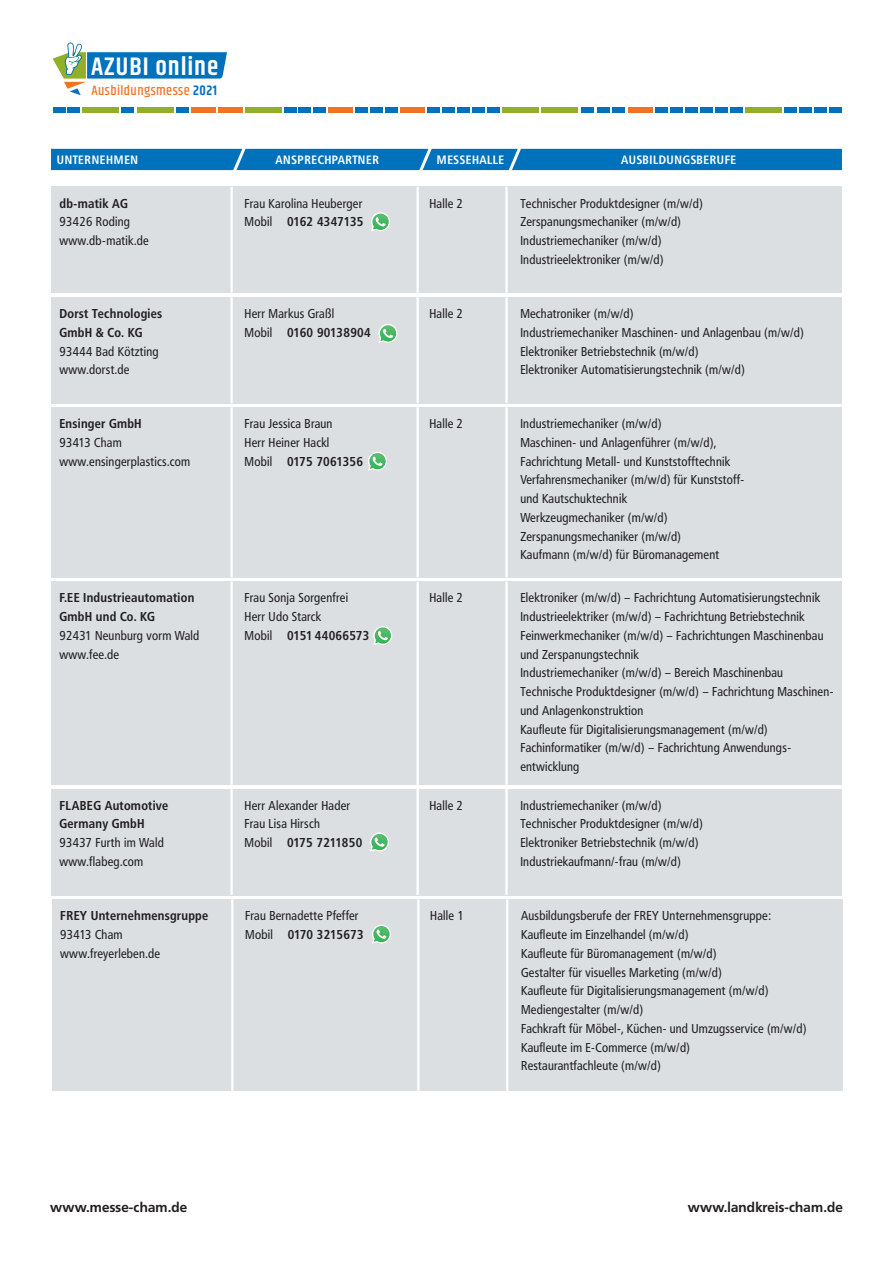
<style>
.page{position:relative;width:893px;height:1263px;background:#fff}
.page>*{position:absolute;margin:0;border:0;box-sizing:border-box;transform-origin:0 0}
.t1{font:600 25.5px "Khand";letter-spacing:.035em;color:#fff}
.t2{font:500 13.8px "Khand";letter-spacing:.03em;color:#f47321}
.t3{font:700 13.5px "Frutiger BQ";letter-spacing:.015em;color:#231f20}
.t4{font:12.75px/18.8px "Frutiger Condensed BQ";letter-spacing:.02em;color:#231f20}
.t5{font:700 12.75px/18.8px "Frutiger Condensed BQ";letter-spacing:.02em;color:#231f20}
.t6{font:700 12px "Frutiger Condensed BQ";letter-spacing:.05em;color:#fff}
.s1{font-weight:600;color:#0071bb}
.s2{font-weight:700}
</style>
<div class="page">
<svg style="left:53px;top:43px;width:175px;height:52px"></svg>
<div style="left:53px;top:107px;width:12px;height:6px;background:#0071bb"></div>
<div style="left:68px;top:107px;width:12px;height:6px;background:#0071bb"></div>
<div style="left:176px;top:107px;width:12px;height:6px;background:#0071bb"></div>
<div style="left:284px;top:107px;width:12px;height:6px;background:#0071bb"></div>
<div style="left:299px;top:107px;width:12px;height:6px;background:#0071bb"></div>
<div style="left:355px;top:107px;width:13px;height:6px;background:#0071bb"></div>
<div style="left:370px;top:107px;width:12px;height:6px;background:#0071bb"></div>
<div style="left:427px;top:107px;width:12px;height:6px;background:#0071bb"></div>
<div style="left:83px;top:107px;width:36px;height:6px;background:#92af2a"></div>
<div style="left:122px;top:107px;width:12px;height:6px;background:#0071bb"></div>
<div style="left:137px;top:107px;width:36px;height:6px;background:#92af2a"></div>
<div style="left:191px;top:107px;width:24px;height:6px;background:#f47321"></div>
<div style="left:218px;top:107px;width:24px;height:6px;background:#f47321"></div>
<div style="left:245px;top:107px;width:36px;height:6px;background:#92af2a"></div>
<div style="left:313px;top:107px;width:13px;height:6px;background:#0071bb"></div>
<div style="left:329px;top:107px;width:24px;height:6px;background:#f47321"></div>
<div style="left:385px;top:107px;width:12px;height:6px;background:#0071bb"></div>
<div style="left:400px;top:107px;width:24px;height:6px;background:#f47321"></div>
<div style="left:442px;top:107px;width:12px;height:6px;background:#0071bb"></div>
<div style="left:457px;top:107px;width:12px;height:6px;background:#0071bb"></div>
<div style="left:472px;top:107px;width:12px;height:6px;background:#0071bb"></div>
<div style="left:487px;top:107px;width:13px;height:6px;background:#0071bb"></div>
<div style="left:502px;top:107px;width:37px;height:6px;background:#92af2a"></div>
<div style="left:541px;top:107px;width:37px;height:6px;background:#92af2a"></div>
<div style="left:582px;top:107px;width:12px;height:6px;background:#0071bb"></div>
<div style="left:597px;top:107px;width:12px;height:6px;background:#0071bb"></div>
<div style="left:612px;top:107px;width:12px;height:6px;background:#0071bb"></div>
<div style="left:628px;top:107px;width:24px;height:6px;background:#f47321"></div>
<div style="left:655px;top:107px;width:12px;height:6px;background:#0071bb"></div>
<div style="left:670px;top:107px;width:12px;height:6px;background:#0071bb"></div>
<div style="left:685px;top:107px;width:12px;height:6px;background:#0071bb"></div>
<div style="left:700px;top:107px;width:12px;height:6px;background:#0071bb"></div>
<div style="left:715px;top:107px;width:12px;height:6px;background:#0071bb"></div>
<div style="left:730px;top:107px;width:12px;height:6px;background:#0071bb"></div>
<div style="left:745px;top:107px;width:37px;height:6px;background:#92af2a"></div>
<div style="left:785px;top:107px;width:12px;height:6px;background:#0071bb"></div>
<div style="left:800px;top:107px;width:12px;height:6px;background:#0071bb"></div>
<div style="left:815px;top:107px;width:12px;height:6px;background:#0071bb"></div>
<div style="left:830px;top:107px;width:12px;height:6px;background:#0071bb"></div>
<div style="left:51px;top:149px;width:791px;height:21px;background:#0071bb"></div>
<div style="left:51px;top:789px;width:791px;height:106px;background:#dbdfe2"></div>
<hr style="left:230px;top:789px;width:3px;height:106px;background:#fff">
<hr style="left:416px;top:789px;width:3px;height:106px;background:#fff">
<hr style="left:505px;top:789px;width:3px;height:106px;background:#fff">
<svg style="left:370px;top:832px;width:19px;height:19px"></svg>
<div style="left:51px;top:407px;width:791px;height:170px;background:#dbdfe2"></div>
<hr style="left:230px;top:407px;width:3px;height:170px;background:#fff">
<hr style="left:416px;top:407px;width:3px;height:170px;background:#fff">
<hr style="left:505px;top:407px;width:3px;height:170px;background:#fff">
<svg style="left:368px;top:452px;width:19px;height:19px"></svg>
<div style="left:52px;top:899px;width:791px;height:192px;background:#dbdfe2"></div>
<hr style="left:231px;top:899px;width:2px;height:192px;background:#fff">
<hr style="left:417px;top:899px;width:2px;height:192px;background:#fff">
<hr style="left:506px;top:899px;width:2px;height:192px;background:#fff">
<svg style="left:372px;top:925px;width:19px;height:19px"></svg>
<div style="left:51px;top:582px;width:791px;height:203px;background:#dbdfe2"></div>
<hr style="left:230px;top:582px;width:3px;height:203px;background:#fff">
<hr style="left:416px;top:582px;width:3px;height:203px;background:#fff">
<hr style="left:505px;top:582px;width:3px;height:203px;background:#fff">
<svg style="left:373px;top:626px;width:19px;height:19px"></svg>
<div style="left:51px;top:297px;width:791px;height:107px;background:#dbdfe2"></div>
<hr style="left:230px;top:297px;width:3px;height:106px;background:#fff">
<hr style="left:416px;top:297px;width:3px;height:106px;background:#fff">
<hr style="left:505px;top:297px;width:3px;height:106px;background:#fff">
<svg style="left:378px;top:324px;width:19px;height:19px"></svg>
<div style="left:51px;top:187px;width:791px;height:106px;background:#dbdfe2"></div>
<hr style="left:230px;top:187px;width:3px;height:106px;background:#fff">
<hr style="left:416px;top:187px;width:3px;height:106px;background:#fff">
<hr style="left:505px;top:187px;width:3px;height:106px;background:#fff">
<svg style="left:371px;top:212px;width:19px;height:19px"></svg>
<h1 class="t1" style="left:91px;top:49px;width:128px">AZUBI online</h1>
<p class="t2" style="left:91px;top:82px;width:127px">Ausbildungsmesse <span class="s1">2021</span></p>
<p class="t6" style="left:57px;top:152px;width:83px">UNTERNEHMEN</p>
<p class="t6" style="left:275px;top:152px;width:105px">ANSPRECHPARTNER</p>
<p class="t6" style="left:437px;top:152px;width:69px">MESSEHALLE</p>
<p class="t6" style="left:621px;top:152px;width:117px">AUSBILDUNGSBERUFE</p>
<p class="t5" style="left:60px;top:194px;width:70px">db-matik AG</p>
<p class="t4" style="left:60px;top:212px;width:91px">93426 Roding www.db-matik.de</p>
<p class="t4" style="left:244px;top:194px;width:121px">Frau Karolina Heuberger<br>Mobil <span class="s2">0162 4347135</span></p>
<p class="t4" style="left:429px;top:194px;width:35px">Halle 2</p>
<p class="t4" style="left:520px;top:194px;width:184px">Technischer Produktdesigner (m/w/d)<br>Zerspanungsmechaniker (m/w/d)<br>Industriemechaniker (m/w/d)<br>Industrieelektroniker (m/w/d)</p>
<p class="t5" style="left:60px;top:304px;width:104px">Dorst Technologies<br>GmbH &amp; Co. KG</p>
<p class="t4" style="left:60px;top:342px;width:101px">93444 Bad Kötzting www.dorst.de</p>
<p class="t4" style="left:244px;top:304px;width:128px">Herr Markus Graßl<br>Mobil <span class="s2">0160 90138904</span></p>
<p class="t4" style="left:429px;top:304px;width:35px">Halle 2</p>
<p class="t4" style="left:520px;top:304px;width:285px">Mechatroniker (m/w/d)<br>Industriemechaniker Maschinen- und Anlagenbau (m/w/d)<br>Elektroniker Betriebstechnik (m/w/d)<br>Elektroniker Automatisierungstechnik (m/w/d)</p>
<p class="t5" style="left:60px;top:414px;width:84px">Ensinger GmbH</p>
<p class="t4" style="left:60px;top:433px;width:132px">93413 Cham www.ensingerplastics.com</p>
<p class="t4" style="left:244px;top:414px;width:120px">Frau Jessica Braun<br>Herr Heiner Hackl<br>Mobil <span class="s2">0175 7061356</span></p>
<p class="t4" style="left:429px;top:414px;width:35px">Halle 2</p>
<p class="t4" style="left:520px;top:414px;width:225px">Industriemechaniker (m/w/d)<br>Maschinen- und Anlagenführer (m/w/d), Fachrichtung Metall- und Kunststofftechnik Verfahrensmechaniker (m/w/d) für Kunststoff&shy;und Kautschuktechnik<br>Werkzeugmechaniker (m/w/d)<br>Zerspanungsmechaniker (m/w/d)<br>Kaufmann (m/w/d) für Büromanagement</p>
<p class="t5" style="left:60px;top:588px;width:136px">F.EE Industrieautomation<br>GmbH und Co. KG</p>
<p class="t4" style="left:60px;top:626px;width:141px">92431 Neunburg vorm Wald www.fee.de</p>
<p class="t4" style="left:244px;top:588px;width:126px">Frau Sonja Sorgenfrei<br>Herr Udo Starck<br>Mobil <span class="s2">0151 44066573</span></p>
<p class="t4" style="left:429px;top:588px;width:35px">Halle 2</p>
<p class="t4" style="left:520px;top:588px;width:315px">Elektroniker (m/w/d) – Fachrichtung Automatisierungstechnik Industrieelektriker (m/w/d) – Fachrichtung Betriebstechnik Feinwerkmechaniker (m/w/d) – Fachrichtungen Maschinenbau und Zerspanungstechnik<br>Industriemechaniker (m/w/d) – Bereich Maschinenbau Technische Produktdesigner (m/w/d) – Fachrichtung Maschinen&shy;und Anlagenkonstruktion<br>Kaufleute für Digitalisierungsmanagement (m/w/d)<br>Fachinformatiker (m/w/d) – Fachrichtung Anwendungs&shy;entwicklung</p>
<p class="t5" style="left:60px;top:796px;width:110px">FLABEG Automotive<br>Germany GmbH</p>
<p class="t4" style="left:60px;top:833px;width:106px">93437 Furth im Wald www.flabeg.com</p>
<p class="t4" style="left:244px;top:796px;width:119px">Herr Alexander Hader<br>Frau Lisa Hirsch<br>Mobil <span class="s2">0175 7211850</span></p>
<p class="t4" style="left:429px;top:796px;width:35px">Halle 2</p>
<p class="t4" style="left:520px;top:796px;width:184px">Industriemechaniker (m/w/d)<br>Technischer Produktdesigner (m/w/d)<br>Elektroniker Betriebstechnik (m/w/d)<br>Industriekaufmann/-frau (m/w/d)</p>
<p class="t5" style="left:60px;top:906px;width:149px">FREY Unternehmensgruppe</p>
<p class="t4" style="left:60px;top:925px;width:101px">93413 Cham www.freyerleben.de</p>
<p class="t4" style="left:245px;top:906px;width:120px">Frau Bernadette Pfeffer<br>Mobil <span class="s2">0170 3215673</span></p>
<p class="t4" style="left:430px;top:906px;width:35px">Halle 1</p>
<p class="t4" style="left:521px;top:906px;width:287px">Ausbildungsberufe der FREY Unternehmensgruppe:<br>Kaufleute im Einzelhandel (m/w/d)<br>Kaufleute für Büromanagement (m/w/d)<br>Gestalter für visuelles Marketing (m/w/d)<br>Kaufleute für Digitalisierungsmanagement (m/w/d)<br>Mediengestalter (m/w/d)<br>Fachkraft für Möbel-, Küchen- und Umzugsservice (m/w/d)<br>Kaufleute im E-Commerce (m/w/d)<br>Restaurantfachleute (m/w/d)</p>
<p class="t3" style="left:50px;top:1199px;width:138px">www.messe-cham.de</p>
<p class="t3" style="left:688px;top:1199px;width:156px">www.landkreis-cham.de</p>
</div>
